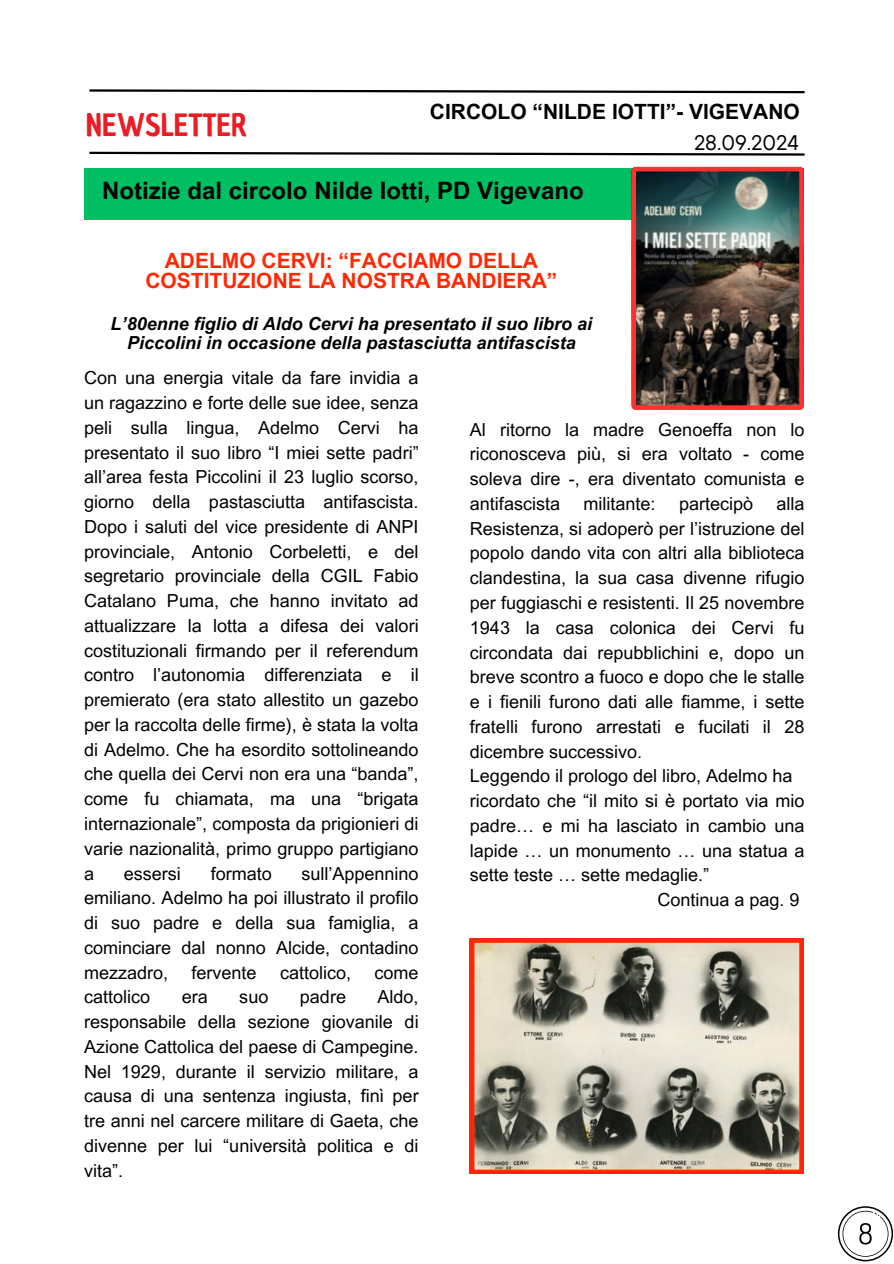
<style>
.page{position:relative;width:894px;height:1264px;background:#fff}
.page>*{position:absolute;margin:0;border:0;box-sizing:border-box;transform-origin:0 0}
.t1{font:30px "Chau Philomene One";color:#e91d23}
.t2{font:700 24px "Arial MT Pro";color:#000}
.t3{font:700 21px/20.2px "Arial MT Pro";color:#ff2804;text-align:center}
.t4{font:700 21px "Arial MT Pro";color:#000}
.t5{font:21px "TT Hoves";color:#000}
.t6{font:18px/24.8px "Arial MT Pro";color:#000;text-align:justify}
.t7{font:italic 700 18px/19.2px "Arial MT Pro";color:#000;text-align:center}
</style>
<div class="page">
<svg style="left:89px;top:89px;width:716px;height:5px"></svg>
<svg style="left:89px;top:151px;width:716px;height:5px"></svg>
<div style="left:84px;top:168px;width:719px;height:52px;background:#00bf63"></div>
<img style="left:631px;top:167px;width:172px;height:243px">
<svg style="left:470px;top:938px;width:333px;height:235px;background:#aa9b8c"></svg>
<svg style="left:837px;top:1206px;width:55px;height:55px"></svg>
<h1 class="t1" style="left:86px;top:105px;width:163px">NEWSLETTER</h1>
<p class="t4" style="left:430px;top:100px;width:371px">CIRCOLO “NILDE IOTTI”- VIGEVANO</p>
<p class="t5" style="left:693px;top:129px;width:106px">28.09.2024</p>
<h2 class="t2" style="left:102px;top:176px;width:483px">Notizie dal circolo Nilde Iotti, PD Vigevano</h2>
<p class="t3" style="left:145px;top:251px;width:413px">ADELMO CERVI: “FACCIAMO DELLA<br>COSTITUZIONE LA NOSTRA BANDIERA”</p>
<p class="t7" style="left:111px;top:314px;width:483px">L’80enne figlio di Aldo Cervi ha presentato il suo libro ai<br>Piccolini in occasione della pastasciutta antifascista</p>
<p class="t6" style="left:84px;top:366px;width:336px">Con una energia vitale da fare invidia a un ragazzino e forte delle sue idee, senza peli sulla lingua, Adelmo Cervi ha presentato il suo libro “I miei sette padri” all’area festa Piccolini il 23 luglio scorso, giorno della pastasciutta antifascista.<br>Dopo i saluti del vice presidente di ANPI provinciale, Antonio Corbeletti, e del segretario provinciale della CGIL Fabio Catalano Puma, che hanno invitato ad attualizzare la lotta a difesa dei valori costituzionali firmando per il referendum contro l’autonomia differenziata e il premierato (era stato allestito un gazebo per la raccolta delle firme), è stata la volta di Adelmo. Che ha esordito sottolineando che quella dei Cervi non era una “banda”, come fu chiamata, ma una “brigata internazionale”, composta da prigionieri di varie nazionalità, primo gruppo partigiano a</p>
<p class="t6" style="left:124px;top:861px;width:59px">essersi</p>
<p class="t6" style="left:210px;top:861px;width:63px">formato</p>
<p class="t6" style="left:84px;top:861px;width:336px;text-indent:217px">sull’Appennino emiliano. Adelmo ha poi illustrato il profilo di suo padre e della sua famiglia, a cominciare dal nonno Alcide, contadino mezzadro,</p>
<p class="t6" style="left:191px;top:960px;width:67px">fervente</p>
<p class="t6" style="left:280px;top:960px;width:73px">cattolico,</p>
<p class="t6" style="left:374px;top:960px;width:46px">come</p>
<p class="t6" style="left:84px;top:985px;width:336px;text-indent:293px">Aldo, responsabile della sezione giovanile di Azione Cattolica del paese di Campegine.<br>Nel 1929, durante il servizio militare, a causa di una sentenza ingiusta, finì per tre anni nel carcere militare di Gaeta, che divenne per lui “università politica e di vita”.</p>
<p class="t6" style="left:84px;top:985px;width:68px">cattolico</p>
<p class="t6" style="left:182px;top:985px;width:28px">era</p>
<p class="t6" style="left:239px;top:985px;width:31px">suo</p>
<p class="t6" style="left:300px;top:985px;width:48px">padre</p>
<p class="t6" style="left:470px;top:418px;width:336px">Al ritorno la madre Genoeffa non lo riconosceva più, si era voltato - come soleva dire -, era diventato comunista e antifascista</p>
<p class="t6" style="left:583px;top:492px;width:74px">militante:</p>
<p class="t6" style="left:678px;top:492px;width:76px">partecipò</p>
<p class="t6" style="left:776px;top:492px;width:30px">alla</p>
<p class="t6" style="left:470px;top:517px;width:336px">Resistenza, si adoperò per l’istruzione del</p>
<p class="t6" style="left:470px;top:541px;width:336px">popolo dando vita con altri alla biblioteca</p>
<p class="t6" style="left:470px;top:566px;width:336px">clandestina, la sua casa divenne rifugio</p>
<p class="t6" style="left:470px;top:591px;width:336px">per fuggiaschi e resistenti. Il 25 novembre</p>
<p class="t6" style="left:470px;top:616px;width:336px">1943 la casa colonica dei Cervi fu</p>
<p class="t6" style="left:470px;top:640px;width:336px">circondata dai repubblichini e, dopo un</p>
<p class="t6" style="left:470px;top:665px;width:336px">breve scontro a fuoco e dopo che le stalle</p>
<p class="t6" style="left:470px;top:690px;width:336px">e i fienili furono dati alle fiamme, i sette</p>
<p class="t6" style="left:470px;top:715px;width:336px">fratelli furono arrestati e fucilati il 28</p>
<p class="t6" style="left:470px;top:739px;width:174px">dicembre successivo.</p>
<p class="t6" style="left:470px;top:764px;width:324px">Leggendo il prologo del libro, Adelmo ha</p>
<p class="t6" style="left:470px;top:789px;width:336px">ricordato che “il mito si è portato via mio</p>
<p class="t6" style="left:470px;top:814px;width:336px">padre… e mi ha lasciato in cambio una</p>
<p class="t6" style="left:470px;top:838px;width:336px">lapide … un monumento … una statua a</p>
<p class="t6" style="left:470px;top:863px;width:241px">sette teste … sette medaglie.”</p>
<p class="t6" style="left:657px;top:888px;width:144px">Continua a pag. 9</p>
</div>
